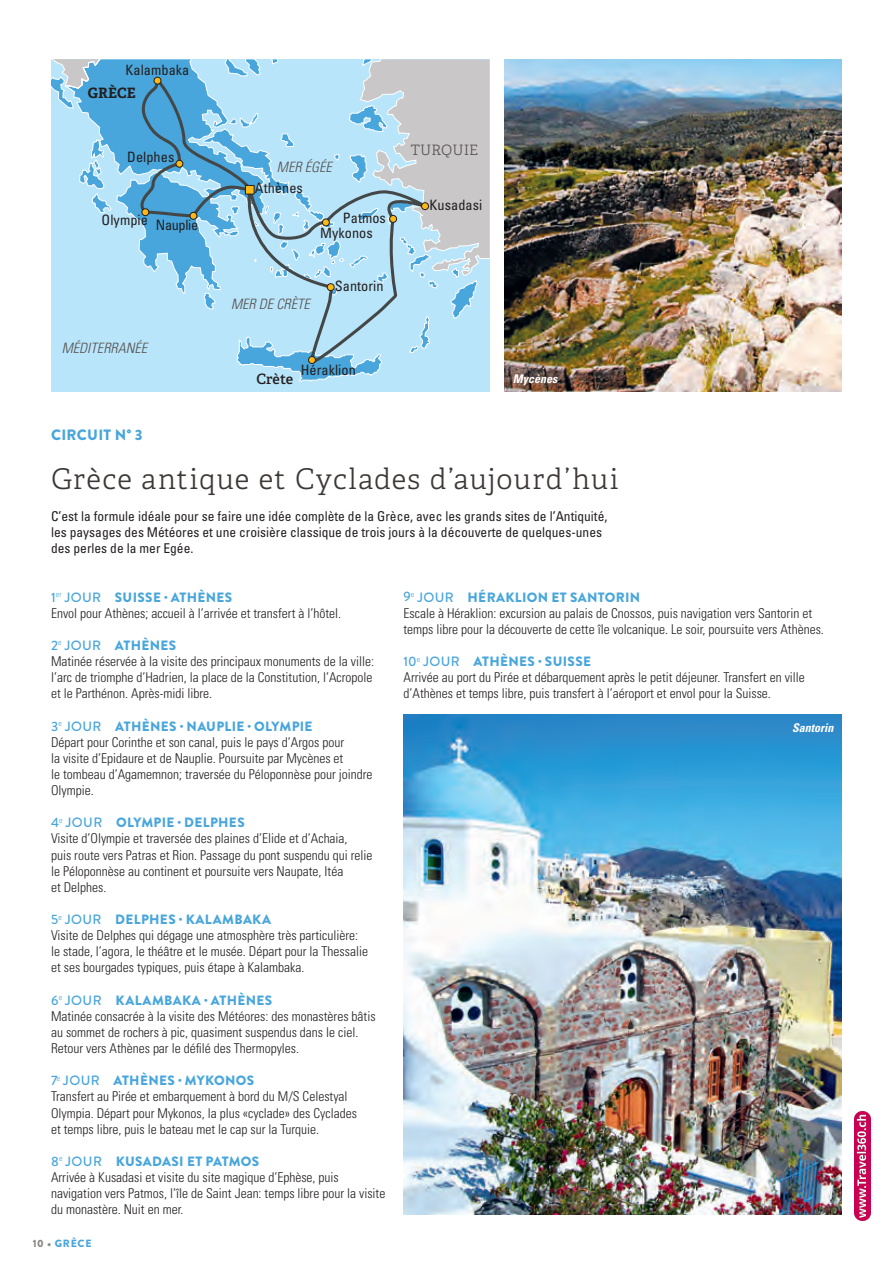
<style>
.page{position:relative;width:893px;height:1263px;background:#fff}
.page>*{position:absolute;margin:0;border:0;box-sizing:border-box;transform-origin:0 0}
.t1{font:300 28.5px "Adelle";letter-spacing:.04em;color:#3d3836}
.t2{font:900 15px "Brandon Grotesque";letter-spacing:.015em;color:#48a6dc}
.t3{font:condensed 14.25px "Univers";letter-spacing:.005em;color:#231f20}
.t4{font:italic 300 condensed 14.25px "Univers";letter-spacing:.005em;color:#544e4d}
.t5{font:condensed 14.25px "Univers";letter-spacing:-.025em;color:#231f20}
.t6{font:300 14.25px "Adelle";letter-spacing:.005em;color:#544e4d}
.t7{font:700 14.25px "Adelle";letter-spacing:.005em;color:#231f20}
.t8{font:600 14.25px "Adelle";color:#231f20}
.t9{font:300 condensed 13.5px/16px "Univers";color:#231f20}
.t10{font:900 13.5px "Brandon Grotesque";letter-spacing:.025em;color:#48a6dc}
.t11{font:condensed 13.5px/16px "Univers";color:#231f20}
.t12{font:italic 700 condensed 12px "Univers";color:#fff}
.t13{font:900 10.5px "Brandon Grotesque";letter-spacing:.07em;color:#48a6dc}
.s1{font-weight:500}
.s2{color:#8a8685}
</style>
<div class="page">
<div style="left:51px;top:60px;width:438px;height:332px;background:#b9e5fa"></div>
<svg style="left:51px;top:60px;width:438px;height:322px"></svg>
<div style="left:142px;top:209px;width:7px;height:7px;background:#fcb814;border-radius:50%"></div>
<div style="left:142px;top:209px;width:7px;height:7px;border:1px solid #231f20;border-radius:50%"></div>
<div style="left:190px;top:212px;width:7px;height:7px;background:#fcb814;border-radius:50%"></div>
<div style="left:190px;top:212px;width:7px;height:7px;border:1px solid #231f20;border-radius:50%"></div>
<div style="left:176px;top:160px;width:7px;height:7px;background:#fcb814;border-radius:50%"></div>
<div style="left:176px;top:160px;width:7px;height:7px;border:1px solid #231f20;border-radius:50%"></div>
<div style="left:154px;top:77px;width:7px;height:7px;background:#fcb814;border-radius:50%"></div>
<div style="left:154px;top:77px;width:7px;height:7px;border:1px solid #231f20;border-radius:50%"></div>
<div style="left:245px;top:185px;width:9px;height:9px;background:#fcb814"></div>
<div style="left:245px;top:185px;width:9px;height:9px;border:1px solid #231f20"></div>
<div style="left:327px;top:284px;width:7px;height:7px;background:#fcb814;border-radius:50%"></div>
<div style="left:327px;top:283px;width:7px;height:8px;border:1px solid #231f20;border-radius:50%"></div>
<div style="left:308px;top:356px;width:7px;height:7px;background:#fcb814;border-radius:50%"></div>
<div style="left:308px;top:356px;width:8px;height:8px;border:1px solid #231f20;border-radius:50%"></div>
<div style="left:390px;top:215px;width:7px;height:7px;background:#fcb814;border-radius:50%"></div>
<div style="left:389px;top:215px;width:8px;height:8px;border:1px solid #231f20;border-radius:50%"></div>
<div style="left:322px;top:219px;width:7px;height:7px;background:#fcb814;border-radius:50%"></div>
<div style="left:322px;top:219px;width:8px;height:7px;border:1px solid #231f20;border-radius:50%"></div>
<div style="left:422px;top:203px;width:6px;height:7px;background:#fcb814;border-radius:50%"></div>
<div style="left:421px;top:202px;width:8px;height:8px;border:1px solid #231f20;border-radius:50%"></div>
<img style="left:504px;top:60px;width:338px;height:332px">
<img style="left:404px;top:714px;width:438px;height:500px">
<img style="left:854px;top:1111px;width:17px;height:109px">
<p class="t3" style="left:125px;top:61px;width:65px">Kalambaka</p>
<p class="t7" style="left:88px;top:84px;width:49px">GRÈCE</p>
<p class="t3" style="left:127px;top:148px;width:49px">Delphes</p>
<p class="t3" style="left:102px;top:211px;width:48px">Olympie</p>
<p class="t5" style="left:156px;top:216px;width:44px">Nauplie</p>
<p class="t4" style="left:62px;top:339px;width:87px">MÉDITERRANÉE</p>
<p class="t4" style="left:277px;top:158px;width:57px">MER ÉGÉE</p>
<p class="t3" style="left:255px;top:179px;width:49px">Athènes</p>
<p class="t3" style="left:343px;top:208px;width:45px">Patmos</p>
<p class="t3" style="left:320px;top:224px;width:54px">Mykonos</p>
<p class="t4" style="left:231px;top:295px;width:80px">MER DE CRÈTE</p>
<p class="t3" style="left:335px;top:277px;width:50px">Santorin</p>
<p class="t6" style="left:411px;top:142px;width:69px">TURQUIE</p>
<p class="t3" style="left:430px;top:196px;width:54px">Kusadasi</p>
<p class="t3" style="left:301px;top:361px;width:57px">Héraklion</p>
<p class="t8" style="left:256px;top:370px;width:38px">Crète</p>
<p class="t12" style="left:513px;top:371px;width:46px">Mycènes</p>
<p class="t2" style="left:51px;top:424px;width:93px">CIRCUIT N° 3</p>
<h1 class="t1" style="left:51px;top:461px;width:569px">Grèce antique et Cyclades d’aujourd’hui</h1>
<p class="t11" style="left:51px;top:508px;width:558px">C’est la formule idéale pour se faire une idée complète de la Grèce, avec les grands sites de l’Antiquité, les paysages des Météores et une croisière classique de trois jours à la découverte de quelques-unes des perles de la mer Egée.</p>
<p class="t10" style="left:404px;top:587px;width:238px"><span class="s1">9</span><sup>e</sup> <span class="s1">JOUR</span> HÉRAKLION ET SANTORIN</p>
<p class="t9" style="left:404px;top:605px;width:422px">Escale à Héraklion: excursion au palais de Cnossos, puis navigation vers Santorin et temps libre pour la découverte de cette île volcanique. Le soir, poursuite vers Athènes.</p>
<p class="t10" style="left:404px;top:652px;width:189px"><span class="s1">10</span><sup>e</sup> <span class="s1">JOUR</span> ATHÈNES · SUISSE</p>
<p class="t9" style="left:404px;top:669px;width:403px">Arrivée au port du Pirée et débarquement après le petit déjeuner. Transfert en ville d’Athènes et temps libre, puis transfert à l’aéroport et envol pour la Suisse.</p>
<p class="t10" style="left:51px;top:587px;width:183px"><span class="s1">1</span><sup>er</sup> <span class="s1">JOUR</span> SUISSE · ATHÈNES</p>
<p class="t9" style="left:51px;top:605px;width:292px">Envol pour Athènes; accueil à l’arrivée et transfert à l’hôtel.</p>
<p class="t10" style="left:51px;top:636px;width:127px"><span class="s1">2</span><sup>e</sup> <span class="s1">JOUR</span> ATHÈNES</p>
<p class="t9" style="left:51px;top:653px;width:325px;text-align:justify">Matinée réservée à la visite des principaux monuments de la ville: l’arc de triomphe d’Hadrien, la place de la Constitution, l’Acropole et le Parthénon. Après-midi libre.</p>
<p class="t10" style="left:51px;top:716px;width:263px"><span class="s1">3</span><sup>e</sup> <span class="s1">JOUR</span> ATHÈNES · NAUPLIE · OLYMPIE</p>
<p class="t9" style="left:51px;top:734px;width:323px">Départ pour Corinthe et son canal, puis le pays d’Argos pour<br>la visite d’Epidaure et de Nauplie. Poursuite par Mycènes et<br>le tombeau d’Agamemnon; traversée du Péloponnèse pour joindre Olympie.</p>
<p class="t10" style="left:51px;top:813px;width:195px"><span class="s1">4</span><sup>e</sup> <span class="s1">JOUR</span> OLYMPIE · DELPHES</p>
<p class="t9" style="left:51px;top:831px;width:323px">Visite d’Olympie et traversée des plaines d’Elide et d’Achaia,<br>puis route vers Patras et Rion. Passage du pont suspendu qui relie le Péloponnèse au continent et poursuite vers Naupate, Itéa<br>et Delphes.</p>
<p class="t10" style="left:51px;top:910px;width:222px"><span class="s1">5</span><sup>e</sup> <span class="s1">JOUR</span> DELPHES · KALAMBAKA</p>
<p class="t9" style="left:51px;top:927px;width:319px">Visite de Delphes qui dégage une atmosphère très particulière: le stade, l’agora, le théâtre et le musée. Départ pour la Thessalie et ses bourgades typiques, puis étape à Kalambaka.</p>
<p class="t10" style="left:51px;top:990px;width:223px"><span class="s1">6</span><sup>e</sup> <span class="s1">JOUR</span> KALAMBAKA · ATHÈNES</p>
<p class="t9" style="left:51px;top:1008px;width:326px">Matinée consacrée à la visite des Météores: des monastères bâtis au sommet de rochers à pic, quasiment suspendus dans le ciel.<br>Retour vers Athènes par le défilé des Thermopyles.</p>
<p class="t10" style="left:51px;top:1071px;width:205px"><span class="s1">7</span><sup>e</sup> <span class="s1">JOUR</span> ATHÈNES · MYKONOS</p>
<p class="t9" style="left:51px;top:1089px;width:307px">Transfert au Pirée et embarquement à bord du M/S Celestyal<br>Olympia. Départ pour Mykonos, la plus «cyclade» des Cyclades et temps libre, puis le bateau met le cap sur la Turquie.</p>
<p class="t10" style="left:51px;top:1152px;width:210px"><span class="s1">8</span><sup>e</sup> <span class="s1">JOUR</span> KUSADASI ET PATMOS</p>
<p class="t9" style="left:51px;top:1169px;width:336px">Arrivée à Kusadasi et visite du site magique d’Ephèse, puis navigation vers Patmos, l’île de Saint Jean: temps libre pour la visite du monastère. Nuit en mer.</p>
<p class="t12" style="left:792px;top:721px;width:43px">Santorin</p>
<p class="t13" style="left:33px;top:1235px;width:60px"><span class="s2">10 •</span> GRÈCE</p>
</div>
